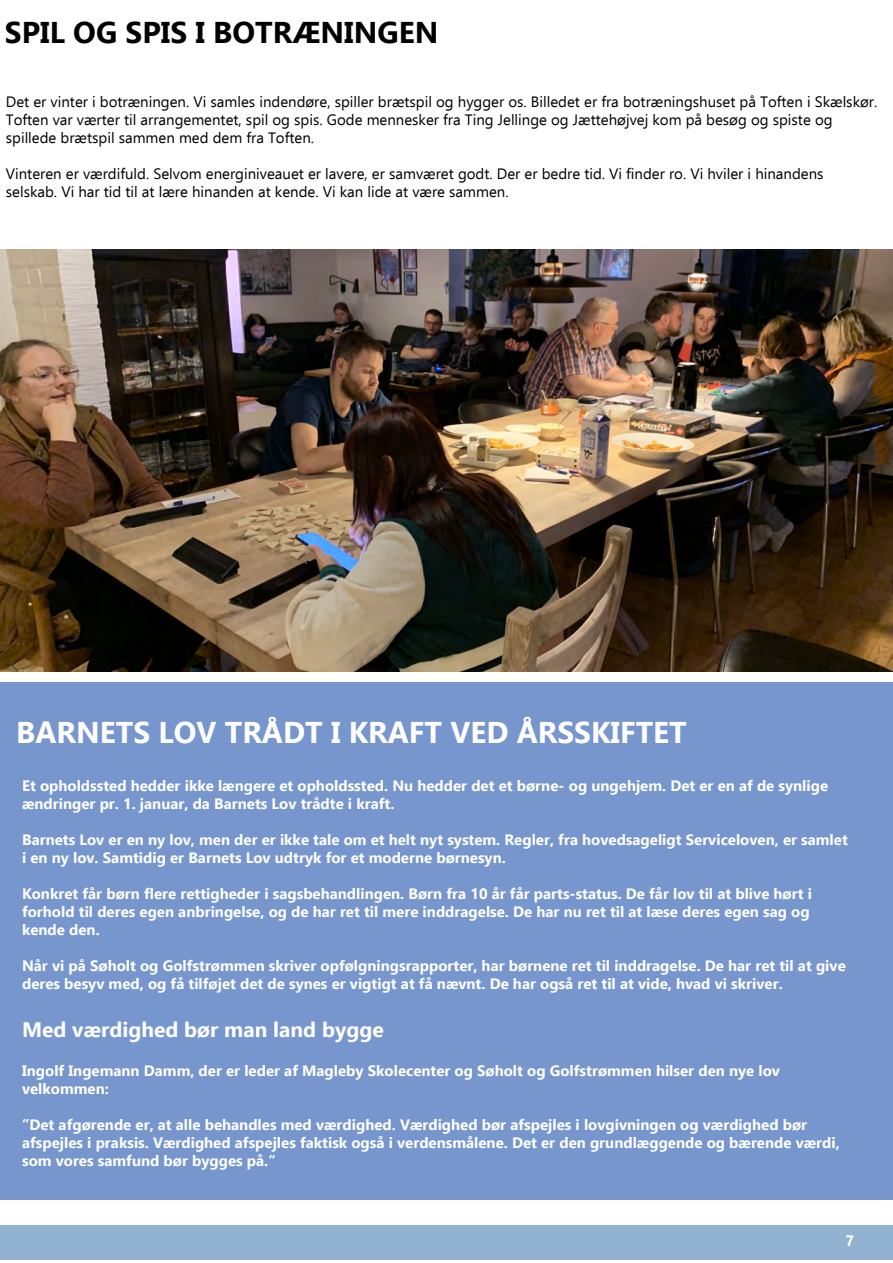
<style>
.page{position:relative;width:893px;height:1263px;background:#fff}
.page>*{position:absolute;margin:0;border:0;box-sizing:border-box;transform-origin:0 0}
.t1{font:700 30px "Ebrima";color:#fff}
.t2{font:700 30px "Ebrima";color:#000}
.t3{font:700 21px "Ebrima";color:#fff}
.t4{font:700 15px/18px "Ebrima";color:#fff}
.t5{font:15px/18px "Ebrima";color:#000}
.s1{font-style:inherit}
</style>
<div class="page">
<div style="left:0;top:1225px;width:893px;height:34px;background:#91b2d0"></div>
<div style="left:0;top:682px;width:893px;height:517px;background:#7796cd"></div>
<img style="left:0;top:250px;width:892px;height:422px">
<h1 class="t2" style="left:5px;top:9px;width:435px">SPIL OG SPIS I BOTRÆNINGEN</h1>
<p class="t5" style="left:6px;top:92px;width:873px">Det er vinter i botræningen. Vi samles indendøre, spiller brætspil og hygger os. Billedet er fra botræningshuset på Toften i Skælskør.<br>Toften var værter til arrangementet, spil og spis. Gode mennesker fra Ting Jellinge og Jættehøjvej kom på besøg og spiste og spillede brætspil sammen med dem fra Toften.</p>
<p class="t5" style="left:6px;top:164px;width:819px">Vinteren er værdifuld. Selvom energiniveauet er lavere, er samværet godt. Der er bedre tid. Vi finder ro. Vi hviler i hinandens selskab. Vi har tid til at lære hinanden at kende. Vi kan lide at være sammen.</p>
<h1 class="t1" style="left:16px;top:709px;width:672px">BARNETS LOV TRÅDT I KRAFT VED ÅRSSKIFTET</h1>
<p class="t4" style="left:22px;top:776px;width:808px">Et opholdssted hedder ikke længere et opholdssted. Nu hedder det et børne- og ungehjem. Det er en af de synlige ændringer <span class="s1">pr.</span> 1. januar, da Barnets <span class="s1">L</span>ov trådte i kraft.</p>
<p class="t4" style="left:22px;top:830px;width:827px">Barnets <span class="s1">L</span>ov er en ny lov, men der er ikke tale om et helt nyt system. Regler<span class="s1">,</span> fra hovedsageligt Serviceloven<span class="s1">,</span> er samlet i en ny lov. Samtidig er Barnets <span class="s1">L</span>ov udtryk for et moderne børnesyn.</p>
<p class="t4" style="left:22px;top:884px;width:791px">Konkret får børn flere rettigheder i sagsbehandlingen. Børn fra 10 år får parts-status. De får lov til at blive hørt i forhold til deres egen anbringelse<span class="s1">,</span> og de har ret til mere inddragelse. De har nu ret til at læse deres egen sag og kende den.</p>
<p class="t4" style="left:22px;top:956px;width:825px">Når vi på Søholt og Golfstrømmen skriver opfølgningsrapporter, har børnene ret til inddragelse. De har ret til at give deres besyv med<span class="s1">,</span> og få tilføjet det de synes er vigtigt at få nævnt. De har også ret til at vide, hvad vi skriver.</p>
<h2 class="t3" style="left:22px;top:1013px;width:363px">Med værdighed bør man land bygge</h2>
<p class="t4" style="left:22px;top:1060px;width:759px">Ingolf Ingemann Damm, der er leder af Magleby Skolecenter og Søholt og Golfstrømmen hilser den nye lov velkommen:</p>
<p class="t4" style="left:22px;top:1114px;width:819px">”Det afgørende er, at alle behandles med værdighed. Værdighed bør afspejles i lovgivningen og værdighed bør afspejles i praksis. Værdighed afspejles faktisk også i verdensmålene. Det er den grundlæggende og bærende værdi, som vores samfund bør bygges på.”</p>
<p class="t4" style="left:845px;top:1231px;width:10px">7</p>
</div>
